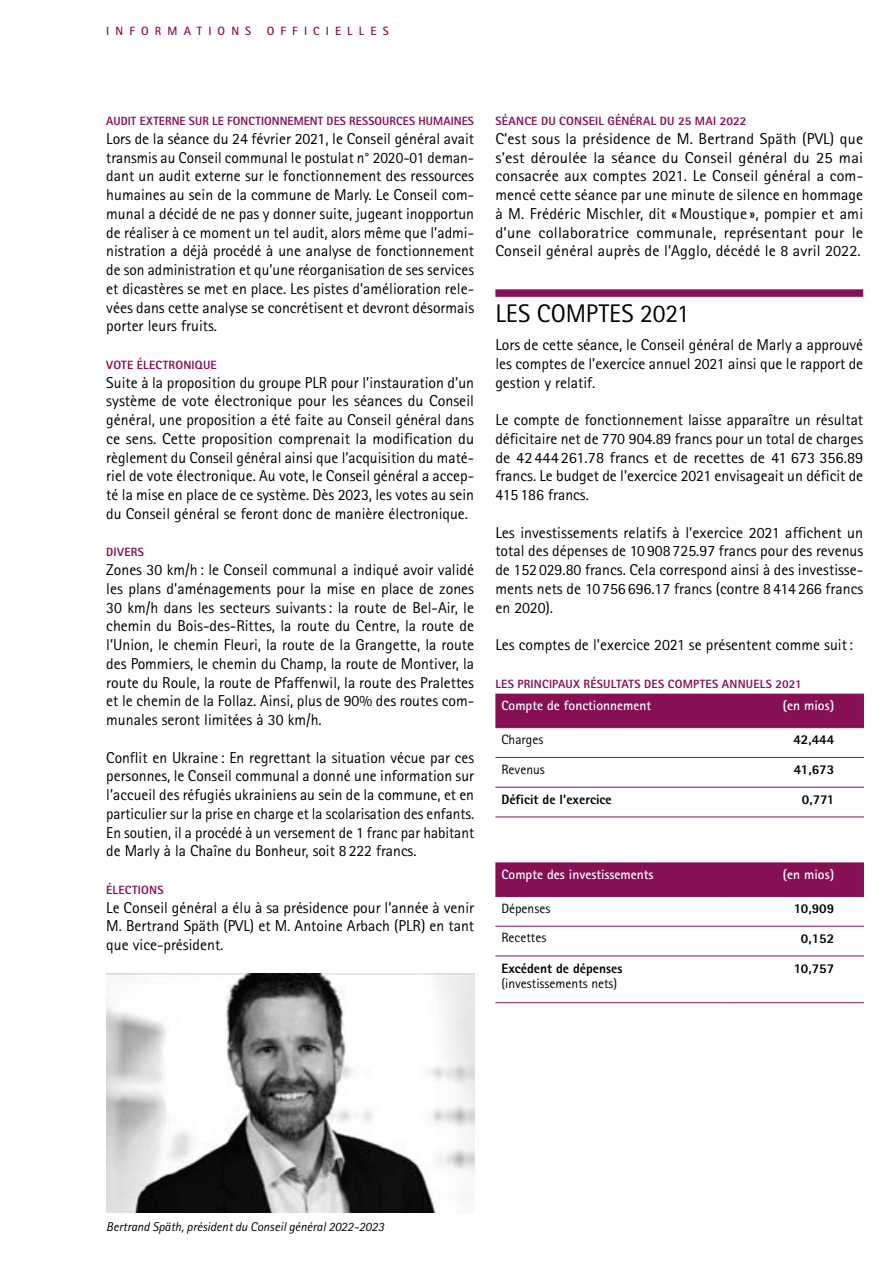
<style>
.page{position:relative;width:893px;height:1263px;background:#fff}
.page>*{position:absolute;margin:0;border:0;box-sizing:border-box;transform-origin:0 0}
.t1{font:25.5px "Rotis Sans Serif";letter-spacing:.005em;color:#000}
.t2{font:15.75px/18.8px "Rotis Sans Serif";color:#000;text-align:justify}
.t3{font:800 13.5px "Rotis Sans Serif";color:#000}
.t4{font:700 13.5px "Rotis Sans Serif";color:#fff}
.t5{font:13.5px "Rotis Sans Serif";color:#000}
.t6{font:italic 12.75px "Rotis Sans Serif";color:#000}
.t7{font:800 12px "Rotis Sans Serif";letter-spacing:.015em;color:#870f54}
.t8{font:700 12px "Rotis Sans Serif";letter-spacing:.51em;color:#870f54}
</style>
<div class="page">
<div style="left:495px;top:289px;width:368px;height:8px;background:#870f54"></div>
<div style="left:495px;top:694px;width:369px;height:33px;background:#870f54"></div>
<hr style="left:495px;top:727px;width:228px;height:1px;background:#870f54">
<hr style="left:723px;top:727px;width:141px;height:1px;background:#870f54">
<hr style="left:495px;top:757px;width:228px;height:1px;background:#870f54">
<hr style="left:723px;top:757px;width:141px;height:1px;background:#870f54">
<hr style="left:495px;top:787px;width:228px;height:1px;background:#870f54">
<hr style="left:723px;top:787px;width:141px;height:1px;background:#870f54">
<hr style="left:495px;top:816px;width:228px;height:1px;background:#870f54">
<hr style="left:723px;top:816px;width:141px;height:1px;background:#870f54">
<div style="left:495px;top:862px;width:369px;height:34px;background:#870f54"></div>
<hr style="left:495px;top:896px;width:228px;height:1px;background:#870f54">
<hr style="left:723px;top:896px;width:141px;height:1px;background:#870f54">
<hr style="left:495px;top:926px;width:228px;height:1px;background:#870f54">
<hr style="left:723px;top:926px;width:141px;height:1px;background:#870f54">
<hr style="left:495px;top:955px;width:228px;height:1px;background:#870f54">
<hr style="left:723px;top:955px;width:141px;height:1px;background:#870f54">
<hr style="left:495px;top:1002px;width:228px;height:1px;background:#870f54">
<hr style="left:723px;top:1002px;width:141px;height:1px;background:#870f54">
<img style="left:106px;top:974px;width:368px;height:239px">
<p class="t8" style="left:106px;top:23px;width:146px">INFORMATIONS</p>
<p class="t8" style="left:267px;top:23px;width:123px">OFFICIELLES</p>
<p class="t7" style="left:106px;top:113px;width:369px">AUDIT EXTERNE SUR LE FONCTIONNEMENT DES RESSOURCES HUMAINES</p>
<p class="t2" style="left:106px;top:129px;width:369px">Lors de la séance du 24 février 2021, le Conseil général avait transmis au Conseil communal le postulat n° 2020-01 deman&shy;dant un audit externe sur le fonctionnement des ressources humaines au sein de la commune de Marly. Le Conseil com&shy;munal a décidé de ne pas y donner suite, jugeant inopportun de réaliser à ce moment un tel audit, alors même que l’admi&shy;nistration a déjà procédé à une analyse de fonctionnement de son administration et qu’une réorganisation de ses services et dicastères se met en place. Les pistes d’amélioration rele&shy;vées dans cette analyse se concrétisent et devront désormais porter leurs fruits.</p>
<p class="t7" style="left:106px;top:357px;width:112px">VOTE ÉLECTRONIQUE</p>
<p class="t2" style="left:106px;top:373px;width:369px">Suite à la proposition du groupe PLR pour l’instauration d’un système de vote électronique pour les séances du Conseil général, une proposition a été faite au Conseil général dans ce sens. Cette proposition comprenait la modification du règlement du Conseil général ainsi que l’acquisition du maté&shy;riel de vote électronique. Au vote, le Conseil général a accep&shy;té la mise en place de ce système. Dès 2023, les votes au sein du Conseil général se feront donc de manière électronique.</p>
<p class="t7" style="left:106px;top:545px;width:39px">DIVERS</p>
<p class="t2" style="left:106px;top:560px;width:369px">Zones 30 km/h : le Conseil communal a indiqué avoir validé les plans d’aménagements pour la mise en place de zones 30 km/h dans les secteurs suivants: la route de Bel-Air, le chemin du Bois-des-Rittes, la route du Centre, la route de l’Union, le chemin Fleuri, la route de la Grangette, la route des Pommiers, le chemin du Champ, la route de Montiver, la route du Roule, la route de Pfaffenwil, la route des Pralettes et le chemin de la Follaz. Ainsi, plus de 90% des routes com&shy;munales seront limitées à 30 km/h.</p>
<p class="t2" style="left:106px;top:748px;width:369px">Conflit en Ukraine : En regrettant la situation vécue par ces personnes, le Conseil communal a donné une information sur l’accueil des réfugiés ukrainiens au sein de la commune, et en particulier sur la prise en charge et la scolarisation des enfants.<br>En soutien, il a procédé à un versement de 1 franc par habitant de Marly à la Chaîne du Bonheur, soit 8 222 francs.</p>
<p class="t7" style="left:106px;top:882px;width:59px">ÉLECTIONS</p>
<p class="t2" style="left:106px;top:898px;width:369px">Le Conseil général a élu à sa présidence pour l’année à venir M. Bertrand Späth (PVL) et M. Antoine Arbach (PLR) en tant que vice-président.</p>
<p class="t7" style="left:495px;top:113px;width:253px">SÉANCE DU CONSEIL GÉNÉRAL DU 25 MAI 2022</p>
<p class="t2" style="left:495px;top:129px;width:369px">C’est sous la présidence de M. Bertrand Späth (PVL) que s’est déroulée la séance du Conseil général du 25 mai consacrée aux comptes 2021. Le Conseil général a com&shy;mencé cette séance par une minute de silence en hommage à M. Frédéric Mischler, dit «Moustique », pompier et ami d’une collaboratrice communale, représentant pour le Conseil général auprès de l’Agglo, décédé le 8 avril 2022.</p>
<h1 class="t1" style="left:495px;top:299px;width:196px">LES COMPTES 2021</h1>
<p class="t2" style="left:495px;top:335px;width:369px">Lors de cette séance, le Conseil général de Marly a approuvé les comptes de l’exercice annuel 2021 ainsi que le rapport de gestion y relatif.</p>
<p class="t2" style="left:495px;top:410px;width:369px">Le compte de fonctionnement laisse apparaître un résultat déficitaire net de 770 904.89 francs pour un total de charges de 42444261.78 francs et de recettes de 41 673 356.89 francs. Le budget de l’exercice 2021 envisageait un déficit de 415 186 francs.</p>
<p class="t2" style="left:495px;top:523px;width:369px">Les investissements relatifs à l’exercice 2021 affichent un total des dépenses de 10908725.97 francs pour des revenus de 152 029.80 francs. Cela correspond ainsi à des investisse&shy;ments nets de 10756696.17 francs (contre 8414266 francs en 2020).</p>
<p class="t2" style="left:495px;top:635px;width:359px">Les comptes de l’exercice 2021 se présentent comme suit:</p>
<p class="t7" style="left:495px;top:676px;width:308px">LES PRINCIPAUX RÉSULTATS DES COMPTES ANNUELS 2021</p>
<p class="t4" style="left:501px;top:697px;width:151px">Compte de fonctionnement</p>
<p class="t4" style="left:783px;top:697px;width:53px">(en mios)</p>
<p class="t5" style="left:501px;top:731px;width:43px">Charges</p>
<p class="t3" style="left:793px;top:731px;width:42px">42,444</p>
<p class="t5" style="left:501px;top:761px;width:45px">Revenus</p>
<p class="t3" style="left:794px;top:761px;width:42px">41,673</p>
<p class="t3" style="left:501px;top:790px;width:112px">Déficit de l’exercice</p>
<p class="t3" style="left:802px;top:790px;width:34px">0,771</p>
<p class="t4" style="left:501px;top:866px;width:154px">Compte des investissements</p>
<p class="t4" style="left:783px;top:866px;width:53px">(en mios)</p>
<p class="t5" style="left:501px;top:900px;width:50px">Dépenses</p>
<p class="t3" style="left:794px;top:900px;width:42px">10,909</p>
<p class="t5" style="left:501px;top:930px;width:46px">Recettes</p>
<p class="t3" style="left:801px;top:929px;width:35px">0,152</p>
<p class="t3" style="left:501px;top:959px;width:122px">Excédent de dépenses</p>
<p class="t5" style="left:501px;top:975px;width:117px">(investissements nets)</p>
<p class="t3" style="left:794px;top:959px;width:42px">10,757</p>
<p class="t6" style="left:106px;top:1219px;width:279px">Bertrand Späth, président du Conseil général 2022-2023</p>
</div>
